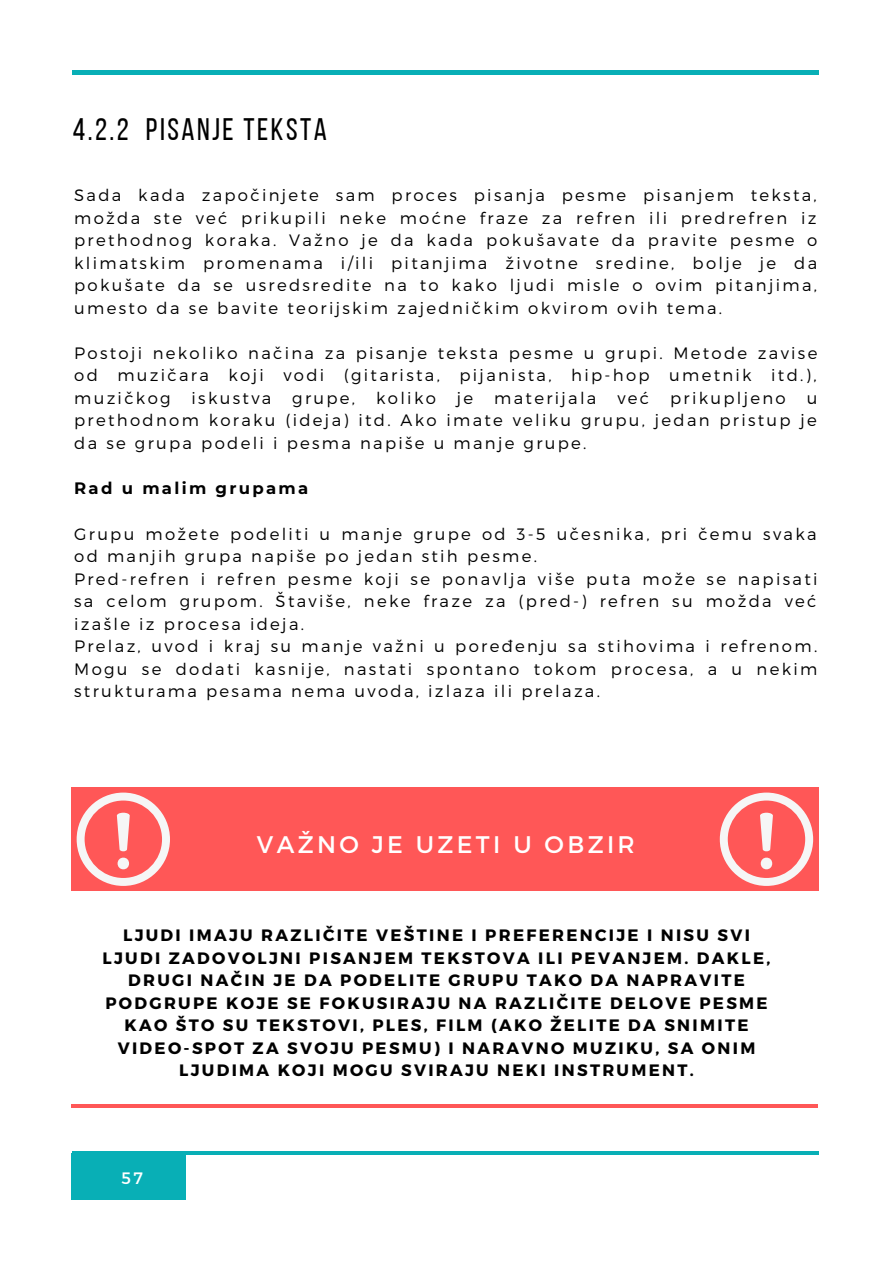
<style>
.page{position:relative;width:893px;height:1264px;background:#fff}
.page>*{position:absolute;margin:0;border:0;box-sizing:border-box;transform-origin:0 0}
.t1{font:31.05px "Bebas Neue";letter-spacing:.08em;color:#000}
.t2{font:24px "Montserrat";letter-spacing:.14em;color:#fff}
.t3{font:300 16.5px/22.5px "Montserrat";letter-spacing:.14em;color:#000;text-align:justify}
.t4{font:700 16.5px/22.5px "Montserrat";letter-spacing:.14em;color:#000;text-align:center}
.t5{font:16.5px "Montserrat";color:#fff}
</style>
<div class="page">
<hr style="left:72px;top:71px;width:747px;height:3px;background:#08afb6">
<div style="left:71px;top:1153px;width:115px;height:46px;background:#08afb6"></div>
<hr style="left:72px;top:1151px;width:747px;height:3px;background:#08afb6">
<div style="left:71px;top:787px;width:747px;height:104px;background:#ff5757"></div>
<hr style="left:71px;top:1104px;width:746px;height:3px;background:#ff5757">
<svg style="left:77px;top:792px;width:93px;height:93px"></svg>
<svg style="left:719px;top:792px;width:94px;height:93px"></svg>
<h1 class="t1" style="left:73px;top:117px;width:255px">4.2.2 PISANJE TEKSTA</h1>
<p class="t3" style="left:74px;top:183px;width:744px">Sada kada započinjete sam proces pisanja pesme pisanjem teksta, možda ste već prikupili neke moćne fraze za refren ili predrefren iz prethodnog koraka. Važno je da kada pokušavate da pravite pesme o klimatskim promenama i/ili pitanjima životne sredine, bolje je da pokušate da se usredsredite na to kako ljudi misle o ovim pitanjima, umesto da se bavite teorijskim zajedničkim okvirom ovih tema.</p>
<p class="t3" style="left:74px;top:341px;width:744px">Postoji nekoliko načina za pisanje teksta pesme u grupi. Metode zavise od muzičara koji vodi (gitarista, pijanista, hip-hop umetnik itd.), muzičkog</p>
<p class="t3" style="left:191px;top:385px;width:81px">iskustva</p>
<p class="t3" style="left:292px;top:385px;width:64px">grupe,</p>
<p class="t3" style="left:376px;top:385px;width:61px">koliko</p>
<p class="t3" style="left:457px;top:385px;width:18px">je</p>
<p class="t3" style="left:494px;top:385px;width:104px">materijala</p>
<p class="t3" style="left:617px;top:385px;width:33px">već</p>
<p class="t3" style="left:670px;top:385px;width:117px">prikupljeno</p>
<p class="t3" style="left:74px;top:385px;width:744px;text-indent:732px">u prethodnom koraku (ideja) itd. Ako imate veliku grupu, jedan pristup je da se grupa podeli i pesma napiše u manje grupe.</p>
<p class="t4" style="left:74px;top:476px;width:236px">Rad u malim grupama</p>
<p class="t3" style="left:74px;top:521px;width:744px;text-align:left">Grupu možete podeliti u manje grupe od 3-5 učesnika, pri čemu svaka od manjih grupa napiše po jedan stih pesme.<br>Pred-refren i refren pesme koji se ponavlja više puta može se napisati sa celom grupom. Štaviše, neke fraze za (pred-) refren su možda već izašle iz procesa ideja.<br>Prelaz, uvod i kraj su manje važni u poređenju sa stihovima i refrenom.<br>Mogu se dodati kasnije, nastati spontano tokom procesa, a u nekim strukturama pesama nema uvoda, izlaza ili prelaza.</p>
<h2 class="t2" style="left:257px;top:828px;width:379px">VAŽNO JE UZETI U OBZIR</h2>
<p class="t4" style="left:103px;top:923px;width:669px">LJUDI IMAJU RAZLIČITE VEŠTINE I PREFERENCIJE I NISU SVI LJUDI ZADOVOLJNI PISANJEM TEKSTOVA ILI PEVANJEM. DAKLE, DRUGI NAČIN JE DA PODELITE GRUPU TAKO DA NAPRAVITE PODGRUPE KOJE SE FOKUSIRAJU NA RAZLIČITE DELOVE PESME KAO ŠTO SU TEKSTOVI, PLES, FILM (AKO ŽELITE DA SNIMITE VIDEO-SPOT ZA SVOJU PESMU) I NARAVNO MUZIKU, SA ONIM LJUDIMA KOJI MOGU SVIRAJU NEKI INSTRUMENT.</p>
<p class="t5" style="left:122px;top:1167px;width:23px">57</p>
</div>
